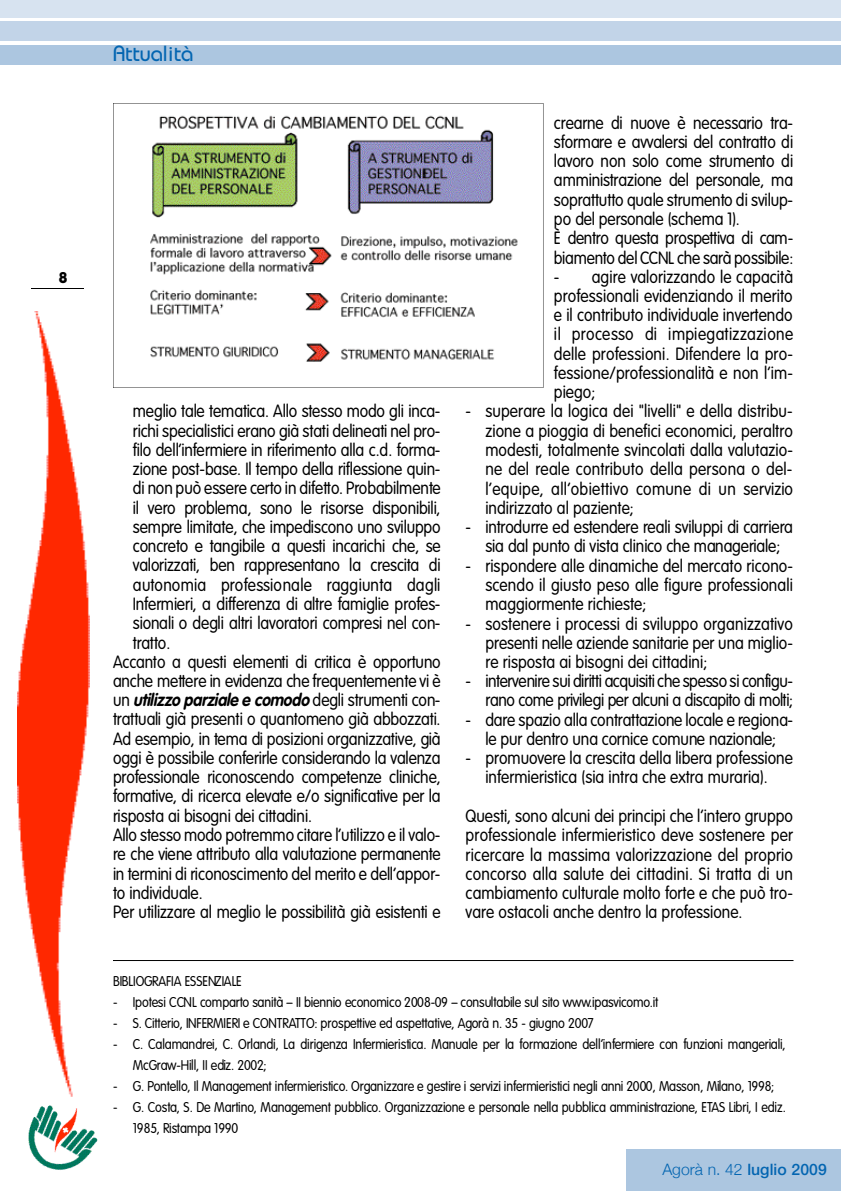
<style>
.page{position:relative;width:841px;height:1191px;background:#fff}
.page>*{position:absolute;margin:0;border:0;box-sizing:border-box;transform-origin:0 0}
.t1{font:500 21.88px "Bauhaus";color:#0365b1}
.t2{font:300 17.5px/19.2px "VAG Rounded";color:#000;text-align:justify;scale:.9 1}
.t3{font:300 17.5px/19.2px "VAG Rounded";letter-spacing:-.025em;color:#000;text-align:right;scale:.9 1}
.t4{font:italic 700 17.5px "VAG Rounded";color:#000;scale:.9 1}
.t5{font:500 15.75px "Helvetica Neue";letter-spacing:.005em;color:#0365b1}
.t6{font:700 15.58px "Bauhaus";color:#000}
.t7{font:300 14px/21px "VAG Rounded";color:#000;scale:.9 1}
.t8{font:300 14px "VAG Rounded";letter-spacing:-.02em;color:#000;scale:.9 1}
.s1{font-weight:300;font-style:normal}
.s2{font-weight:300}
</style>
<div class="page">
<img style="left:17px;top:311px;width:72px;height:781px">
<div style="left:0;top:0;width:840px;height:18px;background:#d7e3f0"></div>
<div style="left:0;top:22px;width:840px;height:19px;background:#c2d4e8"></div>
<img style="left:47px;top:1092px;width:51px;height:78px">
<hr style="left:31px;top:288px;width:52px;height:1px;background:#000">
<div style="left:626px;top:1148px;width:214px;height:42px;background:#acc6e0"></div>
<div style="left:0;top:45px;width:840px;height:19px;background:#acc6e0"></div>
<hr style="left:113px;top:960px;width:680px;height:1px;background:#000">
<svg style="left:113px;top:103px;width:430px;height:285px"></svg>
<p class="t6" style="left:59px;top:272px;width:10px">8</p>
<p class="t1" style="left:113px;top:46px;width:82px">Attualità</p>
<p class="t2" style="left:133px;top:403px;width:343px">meglio tale tematica. Allo stesso modo gli inca-</p>
<p class="t2" style="left:133px;top:422px;width:343px">richi specialistici erano già stati delineati nel pro-</p>
<p class="t2" style="left:133px;top:441px;width:343px">filo dell’infermiere in riferimento alla c.d. forma-</p>
<p class="t2" style="left:133px;top:460px;width:343px">zione post-base. Il tempo della riflessione quin-</p>
<p class="t2" style="left:133px;top:480px;width:343px">di non può essere certo in difetto. Probabilmente</p>
<p class="t2" style="left:133px;top:499px;width:343px">il vero problema, sono le risorse disponibili,</p>
<p class="t2" style="left:133px;top:518px;width:343px">sempre limitate, che impediscono uno sviluppo</p>
<p class="t2" style="left:133px;top:538px;width:343px">concreto e tangibile a questi incarichi che, se</p>
<p class="t2" style="left:133px;top:556px;width:343px">valorizzati, ben rappresentano la crescita di</p>
<p class="t2" style="left:133px;top:576px;width:343px">autonomia professionale raggiunta dagli</p>
<p class="t2" style="left:133px;top:595px;width:343px">Infermieri, a differenza di altre famiglie profes-</p>
<p class="t2" style="left:133px;top:614px;width:343px">sionali o degli altri lavoratori compresi nel con-</p>
<p class="t2" style="left:133px;top:634px;width:43px">tratto.</p>
<p class="t2" style="left:113px;top:653px;width:365px">Accanto a questi elementi di critica è opportuno</p>
<p class="t2" style="left:113px;top:672px;width:365px">anche mettere in evidenza che frequentemente vi è</p>
<p class="t4" style="left:113px;top:692px;width:365px"><span class="s1">un</span> utilizzo parziale e comodo <span class="s1">degli strumenti con-</span></p>
<p class="t2" style="left:113px;top:711px;width:365px">trattuali già presenti o quantomeno già abbozzati.</p>
<p class="t2" style="left:113px;top:730px;width:365px">Ad esempio, in tema di posizioni organizzative, già</p>
<p class="t2" style="left:113px;top:749px;width:365px">oggi è possibile conferirle considerando la valenza</p>
<p class="t2" style="left:113px;top:769px;width:365px">professionale riconoscendo competenze cliniche,</p>
<p class="t2" style="left:113px;top:787px;width:365px">formative, di ricerca elevate e/o significative per la</p>
<p class="t2" style="left:113px;top:807px;width:222px">risposta ai bisogni dei cittadini.</p>
<p class="t2" style="left:113px;top:826px;width:365px">Allo stesso modo potremmo citare l’utilizzo e il valo-</p>
<p class="t2" style="left:113px;top:845px;width:365px">re che viene attributo alla valutazione permanente</p>
<p class="t2" style="left:113px;top:865px;width:365px">in termini di riconoscimento del merito e dell’appor-</p>
<p class="t2" style="left:113px;top:884px;width:101px">to individuale.</p>
<p class="t2" style="left:113px;top:903px;width:365px">Per utilizzare al meglio le possibilità già esistenti e</p>
<p class="t2" style="left:553px;top:114px;width:267px;text-align:left">crearne di nuove è necessario tra&shy;sformare e avvalersi del contratto di lavoro non solo come strumento di amministrazione del personale, ma soprattutto quale strumento di svilup&shy;po del personale (schema 1).<br>È dentro questa prospettiva di cam&shy;biamento del CCNL che sarà possibile:</p>
<p class="t2" style="left:553px;top:268px;width:267px">- agire valorizzando le capacità professionali evidenziando il merito e il contributo individuale invertendo il processo di impiegatizzazione delle professioni. Difendere la pro&shy;fessione/professionalità e non l’im&shy;piego;</p>
<p class="t2" style="left:485px;top:403px;width:343px;text-indent:-20px">- superare la logica dei "livelli" e della distribu&shy;zione a pioggia di benefici economici, peraltro modesti, totalmente svincolati dalla valutazio&shy;ne del reale contributo della persona o del&shy;l’equipe, all’obiettivo comune di un servizio indirizzato al paziente;</p>
<p class="t2" style="left:465px;top:518px;width:365px;text-align:center">- introdurre ed estendere reali sviluppi di carriera sia dal punto di vista clinico che manageriale;</p>
<p class="t2" style="left:485px;top:557px;width:343px;text-indent:-20px">- rispondere alle dinamiche del mercato ricono&shy;scendo il giusto peso alle figure professionali maggiormente richieste;</p>
<p class="t2" style="left:485px;top:615px;width:343px;text-indent:-20px">- sostenere i processi di sviluppo organizzativo presenti nelle aziende sanitarie per una miglio&shy;re risposta ai bisogni dei cittadini;</p>
<p class="t3" style="left:465px;top:672px;width:365px">- in te rvenire sui diritti acquisiti che spesso si configu&shy;rano come privilegi per alcuni a discapito di molti;</p>
<p class="t2" style="left:465px;top:711px;width:365px;text-align:center">- dare spazio alla contrattazione locale e regiona&shy;le pur dentro una cornice comune nazionale;</p>
<p class="t2" style="left:465px;top:749px;width:365px;text-align:center">- promuovere la crescita della libera professione infermieristica (sia intra che extra muraria).</p>
<p class="t2" style="left:465px;top:807px;width:365px">Questi, sono alcuni dei principi che l’intero gruppo professionale infermieristico deve sostenere per ricercare la massima valorizzazione del proprio concorso alla salute dei cittadini. Si tratta di un cambiamento culturale molto forte e che può tro&shy;vare ostacoli anche dentro la professione.</p>
<p class="t7" style="left:113px;top:971px;width:144px">BIBLIOGRAFIA ESSENZIALE</p>
<p class="t7" style="left:113px;top:992px;width:607px">- Ipotesi CCNL comparto sanità – II biennio economico 2008-09 – consultabile sul sito www.ip a s v ic o m o .it</p>
<p class="t8" style="left:113px;top:1017px;width:535px">- S. Citterio, INFERMIERI e CONTRATTO: prospettive ed aspettative, Agorà n. 35 - giugno 2007</p>
<p class="t7" style="left:133px;top:1034px;width:727px;text-indent:-20px">- C. Calamandrei, C. Orlandi, La dirigenza Infermieristica. Manuale per la formazione dell’infermiere con funzioni mangeriali,<br>McGraw-Hill, II ediz. 2002;</p>
<p class="t7" style="left:113px;top:1076px;width:736px">- G. Pontello, Il Management infermieristico. Organizzare e gestire i servizi infermieristici negli anni 2000, Masson, Milano, 1998;</p>
<p class="t7" style="left:133px;top:1097px;width:727px;text-indent:-20px">- G. Costa, S. De Martino, Management pubblico. Organizzazione e personale nella pubblica amministrazione, ETAS Libri, I ediz.<br>1985, Ristampa 1990</p>
<p class="t5" style="left:662px;top:1163px;width:166px"><span class="s2">Agorà n. 42</span> luglio 2009</p>
</div>
